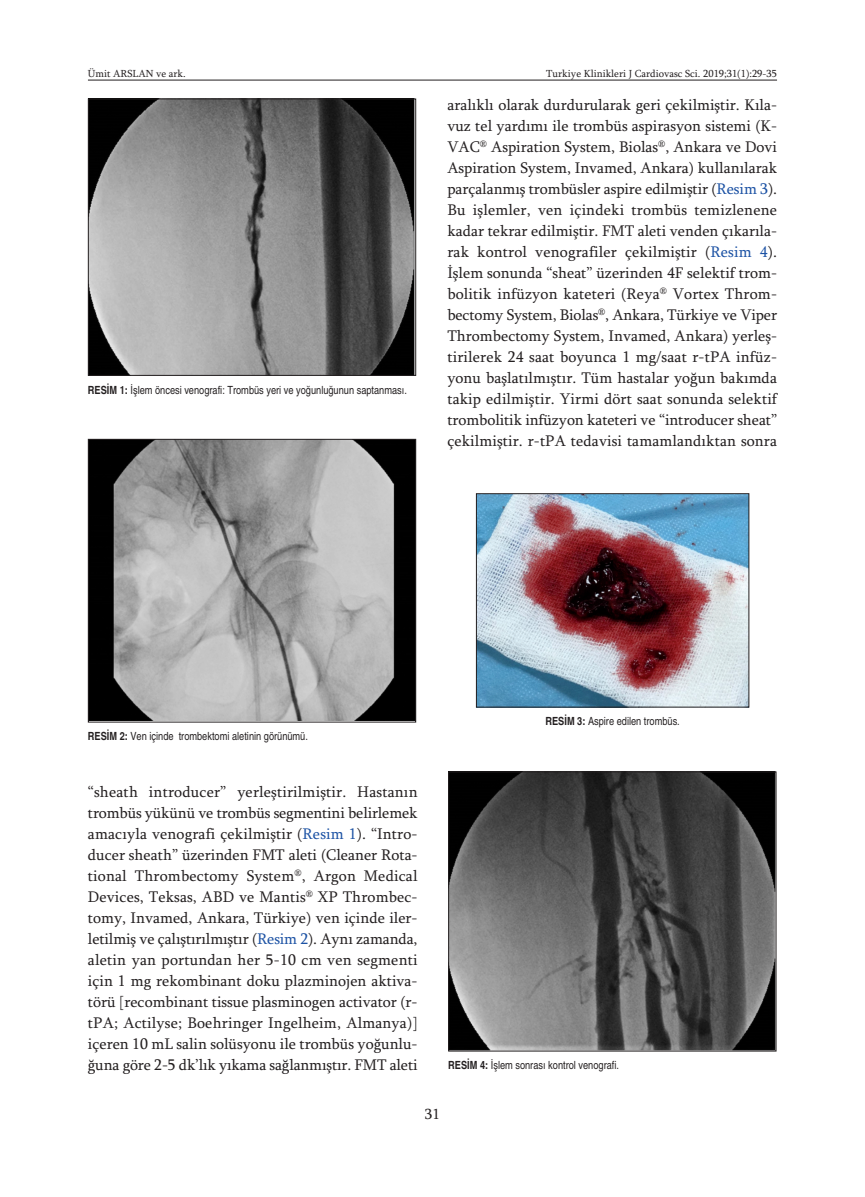
<style>
.page{position:relative;width:865px;height:1197px;background:#fff}
.page>*{position:absolute;margin:0;border:0;box-sizing:border-box;transform-origin:0 0}
.t1{font:15.75px/21px "Sylfaen";color:#231f20;text-align:justify}
.t2{font:15px "Sylfaen";color:#231f20}
.t3{font:condensed 11.25px "Helvetica";color:#231f20}
.t4{font:10.5px "Sylfaen";color:#231f20}
.s1{font-weight:700}
.s2{color:#1c52a4}
</style>
<div class="page">
<hr style="left:88px;top:80px;width:689px;height:1px;background:#231f20">
<img style="left:90px;top:101px;width:324px;height:273px">
<div style="left:88px;top:99px;width:328px;height:277px;border:1px solid #231f20"></div>
<img style="left:90px;top:441px;width:324px;height:279px">
<div style="left:88px;top:439px;width:328px;height:283px;border:1px solid #231f20"></div>
<img style="left:478px;top:495px;width:269px;height:210px">
<div style="left:476px;top:493px;width:273px;height:214px;border:1px solid #231f20"></div>
<img style="left:450px;top:773px;width:324px;height:276px">
<div style="left:448px;top:771px;width:328px;height:280px;border:1px solid #231f20"></div>
<p class="t4" style="left:88px;top:67px;width:99px">Ümit ARSLAN ve ark.</p>
<p class="t4" style="left:546px;top:67px;width:232px">Turkiye Klinikleri J Cardiovasc Sci. 2019;31(1):29-35</p>
<p class="t3" style="left:88px;top:383px;width:320px"><span class="s1">RESİM 1:</span> İşlem öncesi venografi: Trombüs yeri ve yoğunluğunun saptanması.</p>
<p class="t1" style="left:447px;top:94px;width:331px">aralıklı olarak durdurularak geri çekilmiştir. Kıla&shy;vuz tel yardımı ile trombüs aspirasyon sistemi (K-VAC<sup>®</sup> Aspiration System, Biolas<sup>®</sup>, Ankara ve Dovi Aspiration System, Invamed, Ankara) kullanılarak parçalanmış trombüsler aspire edilmiştir (<span class="s2">Resim 3</span>).<br>Bu işlemler, ven içindeki trombüs temizlenene kadar tekrar edilmiştir. FMT aleti venden çıkarıla&shy;rak kontrol venografiler çekilmiştir (<span class="s2">Resim 4</span>).<br>İşlem sonunda “sheat” üzerinden 4F selektif trom&shy;bolitik infüzyon kateteri (Reya<sup>®</sup> Vortex Throm&shy;bectomy System, Biolas<sup>®</sup>, Ankara, Türkiye ve Viper Thrombectomy System, Invamed, Ankara) yerleş&shy;tirilerek 24 saat boyunca 1 mg/saat r-tPA infüz&shy;yonu başlatılmıştır. Tüm hastalar yoğun bakımda takip edilmiştir. Yirmi dört saat sonunda selektif trombolitik infüzyon kateteri ve “introducer sheat” çekilmiştir. r-tPA tedavisi tamamlandıktan sonra</p>
<p class="t3" style="left:88px;top:729px;width:221px"><span class="s1">RESİM 2:</span> Ven içinde trombektomi aletinin görünümü.</p>
<p class="t3" style="left:545px;top:714px;width:136px"><span class="s1">RESİM 3:</span> Aspire edilen trombüs.</p>
<p class="t1" style="left:88px;top:781px;width:331px">“sheath introducer” yerleştirilmiştir. Hastanın trombüs yükünü ve trombüs segmentini belirlemek amacıyla venografi çekilmiştir (<span class="s2">Resim 1</span>). “Intro&shy;ducer sheath” üzerinden FMT aleti (Cleaner Rota&shy;tional Thrombectomy System<sup>®</sup>, Argon Medical Devices, Teksas, ABD ve Mantis<sup>®</sup> XP Thrombec&shy;tomy, Invamed, Ankara, Türkiye) ven içinde iler&shy;letilmiş ve çalıştırılmıştır (<span class="s2">Resim 2</span>). Aynı zamanda, aletin yan portundan her 5-10 cm ven segmenti için 1 mg rekombinant doku plazminojen aktiva&shy;törü [recombinant tissue plasminogen activator (r&shy;tPA; Actilyse; Boehringer Ingelheim, Almanya)] içeren 10 mL salin solüsyonu ile trombüs yoğunlu&shy;ğuna göre 2-5 dk’lık yıkama sağlanmıştır. FMT aleti</p>
<p class="t3" style="left:448px;top:1058px;width:172px"><span class="s1">RESİM 4:</span> İşlem sonrası kontrol venografi.</p>
<p class="t2" style="left:425px;top:1104px;width:16px">31</p>
</div>
